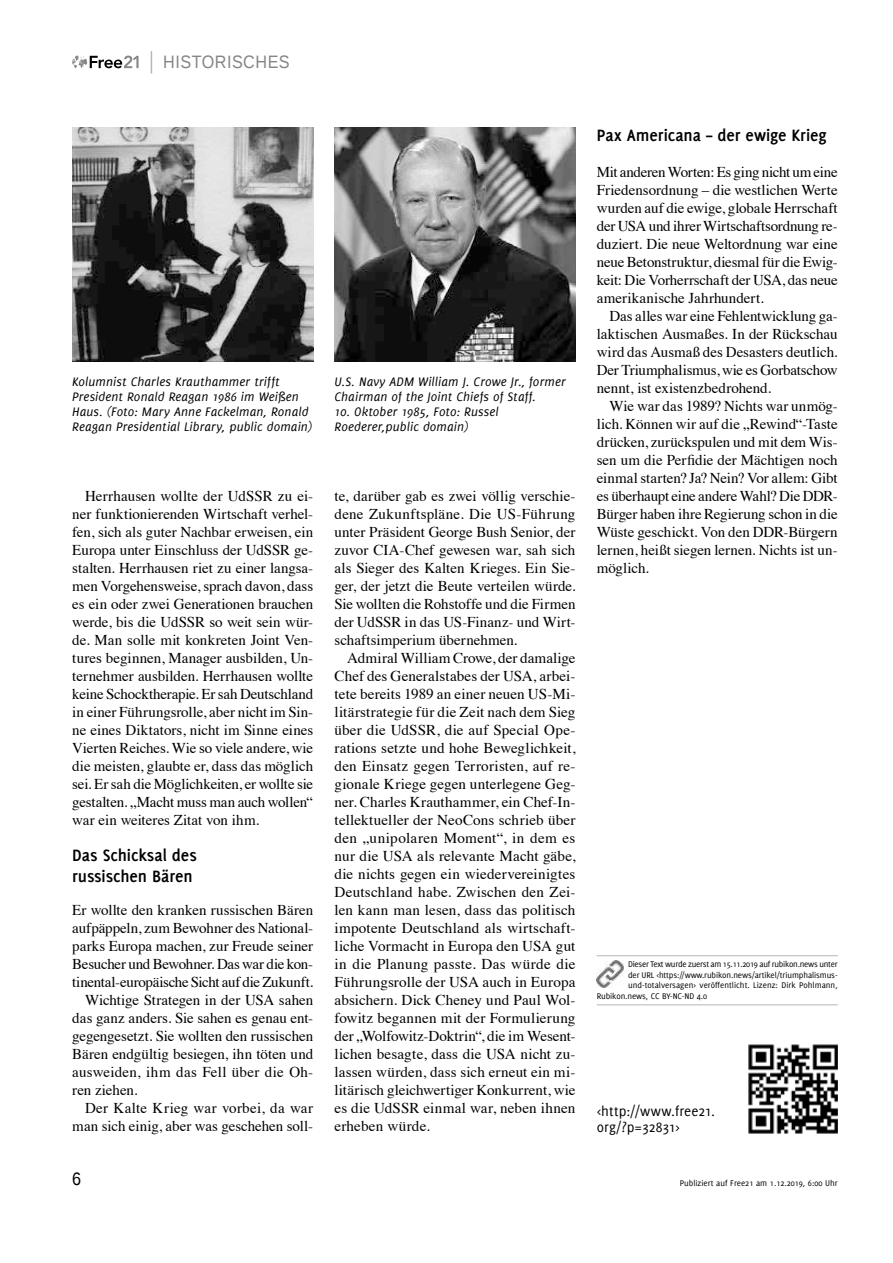
<style>
.page{position:relative;width:893px;height:1263px;background:#fff}
.page>*{position:absolute;margin:0;border:0;box-sizing:border-box;transform-origin:0 0}
.t1{font:700 18px/21px "Delicious";letter-spacing:-.005em;color:#000}
.t2{font:18px "Liberation Sans";letter-spacing:.03em;color:#868686;scale:.9 1}
.t3{font:18px "Liberation Sans";color:#000;scale:.9 1}
.t4{font:15px/18px "Times";letter-spacing:-.005em;color:#000;text-align:justify}
.t5{font:15px "Times";letter-spacing:.02em;color:#000}
.t6{font:15px "Times";letter-spacing:-.025em;color:#000}
.t7{font:15px/16.5px "Delicious";letter-spacing:.005em;color:#000}
.t8{font:italic 13.5px/15px "Delicious";letter-spacing:.01em;color:#000}
.t9{font:9px "Delicious";letter-spacing:-.01em;color:#000}
</style>
<div class="page">
<svg style="left:72px;top:55px;width:67px;height:13px"></svg>
<svg style="left:151px;top:51px;width:1px;height:23px"></svg>
<img style="left:72px;top:128px;width:241px;height:233px">
<img style="left:334px;top:128px;width:241px;height:233px">
<img style="left:748px;top:1044px;width:90px;height:89px">
<hr style="left:597px;top:955px;width:241px;height:1px;background:#b6b6b6">
<hr style="left:597px;top:1004px;width:241px;height:1px;background:#b6b6b6">
<img style="left:597px;top:960px;width:27px;height:27px">
<p class="t2" style="left:163px;top:52px;width:142px">HISTORISCH ES</p>
<p class="t8" style="left:72px;top:374px;width:241px">Kolumnist Charles Krauthammer trifft President Ronald Reagan 1986 im Weißen Haus. (Foto: Mary Anne Fackelman, Ronald Reagan Presidential Library, public domain)</p>
<p class="t8" style="left:334px;top:374px;width:233px">U.S. Navy ADM William J. Crowe Jr., former<br>Chairman of the Joint Chiefs of Staff.</p>
<p class="t8" style="left:334px;top:404px;width:166px">10. Oktober 1985, Foto: Russel<br>Roederer,public domain)</p>
<p class="t4" style="left:72px;top:486px;width:242px;text-indent:13px">Herrhausen wollte der UdSSR zu ei&shy;ner funktionierenden Wirtschaft verhel&shy;fen, sich als guter Nachbar erweisen, ein Europa unter Einschluss der UdSSR ge&shy;stalten. Herrhausen riet zu einer langsa&shy;men Vorgehensweise, sprach davon, dass es ein oder zwei Generationen brauchen werde, bis die UdSSR so weit sein wür&shy;de. Man solle mit konkreten Joint Ven&shy;tures beginnen, Manager ausbilden, Un&shy;ternehmer ausbilden. Herrhausen wollte keine Schocktherapie. Er sah Deutschland in einer Führungsrolle, aber nicht im Sin&shy;ne eines Diktators, nicht im Sinne eines Vierten Reiches. Wie so viele andere, wie die meisten, glaubte er, dass das möglich sei. Er sah die Möglichkeiten, er wollte sie gestalten. „Macht muss man auch wollen“ war ein weiteres Zitat von ihm.</p>
<p class="t1" style="left:72px;top:845px;width:126px">Das Schicksal des russischen Bären</p>
<p class="t4" style="left:72px;top:900px;width:242px">Er wollte den kranken russischen Bären</p>
<p class="t4" style="left:72px;top:918px;width:242px">aufpäppeln, zum Bewohner des National-</p>
<p class="t4" style="left:72px;top:936px;width:242px">parks Europa machen, zur Freude seiner</p>
<p class="t4" style="left:72px;top:954px;width:242px">Besucher und Bewohner. Das war die kon-</p>
<p class="t6" style="left:72px;top:968px;width:242px">tinental-europäische Sicht auf die Zukunft.</p>
<p class="t4" style="left:85px;top:990px;width:230px">Wichtige Strategen in der USA sahen</p>
<p class="t4" style="left:72px;top:1008px;width:242px">das ganz anders. Sie sahen es genau ent-</p>
<p class="t4" style="left:72px;top:1026px;width:242px">gegengesetzt. Sie wollten den russischen</p>
<p class="t4" style="left:72px;top:1044px;width:242px">Bären endgültig besiegen, ihn töten und</p>
<p class="t5" style="left:72px;top:1058px;width:242px">ausweiden, ihm das Fell über die Oh-</p>
<p class="t4" style="left:72px;top:1080px;width:67px">ren ziehen.</p>
<p class="t5" style="left:85px;top:1094px;width:230px">Der Kalte Krieg war vorbei, da war</p>
<p class="t4" style="left:72px;top:1116px;width:242px">man sich einig, aber was geschehen soll-</p>
<p class="t4" style="left:334px;top:486px;width:242px">te, darüber gab es zwei völlig verschie&shy;dene Zukunftspläne. Die US-Führung unter Präsident George Bush Senior, der zuvor CIA-Chef gewesen war, sah sich als Sieger des Kalten Krieges. Ein Sie&shy;ger, der jetzt die Beute verteilen würde.<br>Sie wollten die Rohstoffe und die Firmen der UdSSR in das US-Finanz- und Wirt&shy;schaftsimperium übernehmen.</p>
<p class="t4" style="left:334px;top:648px;width:242px;text-indent:13px">Admiral William Crowe, der damalige Chef des Generalstabes der USA, arbei&shy;tete bereits 1989 an einer neuen US-Mi&shy;litärstrategie für die Zeit nach dem Sieg über die UdSSR, die auf Special Ope&shy;rations setzte und hohe Beweglichkeit, den Einsatz gegen Terroristen, auf re&shy;gionale Kriege gegen unterlegene Geg&shy;ner. Charles Krauthammer, ein Chef-In&shy;tellektueller der NeoCons schrieb über den „unipolaren Moment“, in dem es nur die USA als relevante Macht gäbe, die nichts gegen ein wiedervereinigtes Deutschland habe. Zwischen den Zei&shy;len kann man lesen, dass das politisch impotente Deutschland als wirtschaft&shy;liche Vormacht in Europa den USA gut in die Planung passte. Das würde die Führungsrolle der USA auch in Europa absichern. Dick Cheney und Paul Wol&shy;fowitz begannen mit der Formulierung der „Wolfowitz-Doktrin“, die im Wesent&shy;lichen besagte, dass die USA nicht zu&shy;lassen würden, dass sich erneut ein mi&shy;litärisch gleichwertiger Konkurrent, wie es die UdSSR einmal war, neben ihnen erheben würde.</p>
<p class="t1" style="left:597px;top:125px;width:231px">Pax Americana – der ewige Krieg</p>
<p class="t4" style="left:597px;top:162px;width:242px">Mit anderen Worten: Es ging nicht um eine Friedensordnung – die westlichen Werte wurden auf die ewige, globale Herrschaft der USA und ihrer Wirtschaftsordnung re&shy;duziert. Die neue Weltordnung war eine neue Betonstruktur, diesmal für die Ewig&shy;keit: Die Vorherrschaft der USA, das neue amerikanische Jahrhundert.</p>
<p class="t4" style="left:597px;top:306px;width:242px;text-indent:13px">Das alles war eine Fehlentwicklung ga&shy;laktischen Ausmaßes. In der Rückschau wird das Ausmaß des Desasters deutlich.<br>Der Triumphalismus, wie es Gorbatschow nennt, ist existenzbedrohend.</p>
<p class="t4" style="left:597px;top:396px;width:242px;text-indent:13px">Wie war das 1989? Nichts war unmög&shy;lich. Können wir auf die „Rewind“-Taste drücken, zurückspulen und mit dem Wis&shy;sen um die Perfidie der Mächtigen noch einmal starten? Ja? Nein? Vor allem: Gibt es überhaupt eine andere Wahl? Die DDR-Bürger haben ihre Regierung schon in die Wüste geschickt. Von den DDR-Bürgern lernen, heißt siegen lernen. Nichts ist un&shy;möglich.</p>
<p class="t9" style="left:628px;top:959px;width:211px">Dieser Text wurde zuerst am 15.11.2019 auf rubikon.news unter</p>
<p class="t9" style="left:628px;top:969px;width:211px">der URL &lt;https://www.rubikon.news/artikel/triumphalismus-</p>
<p class="t9" style="left:628px;top:980px;width:211px">und-totalversagen&gt; veröffentlicht. Lizenz: Dirk Pohlmann,</p>
<p class="t9" style="left:597px;top:991px;width:112px">Rubikon.news, CC BY-NC-ND 4.0</p>
<p class="t7" style="left:597px;top:1102px;width:120px">&lt;http://www.free21. org/?p=32831&gt;</p>
<p class="t3" style="left:72px;top:1169px;width:12px">6</p>
<p class="t9" style="left:680px;top:1178px;width:159px">Publiziert auf Free21 am 1.12.2019, 6:00 Uhr</p>
</div>
